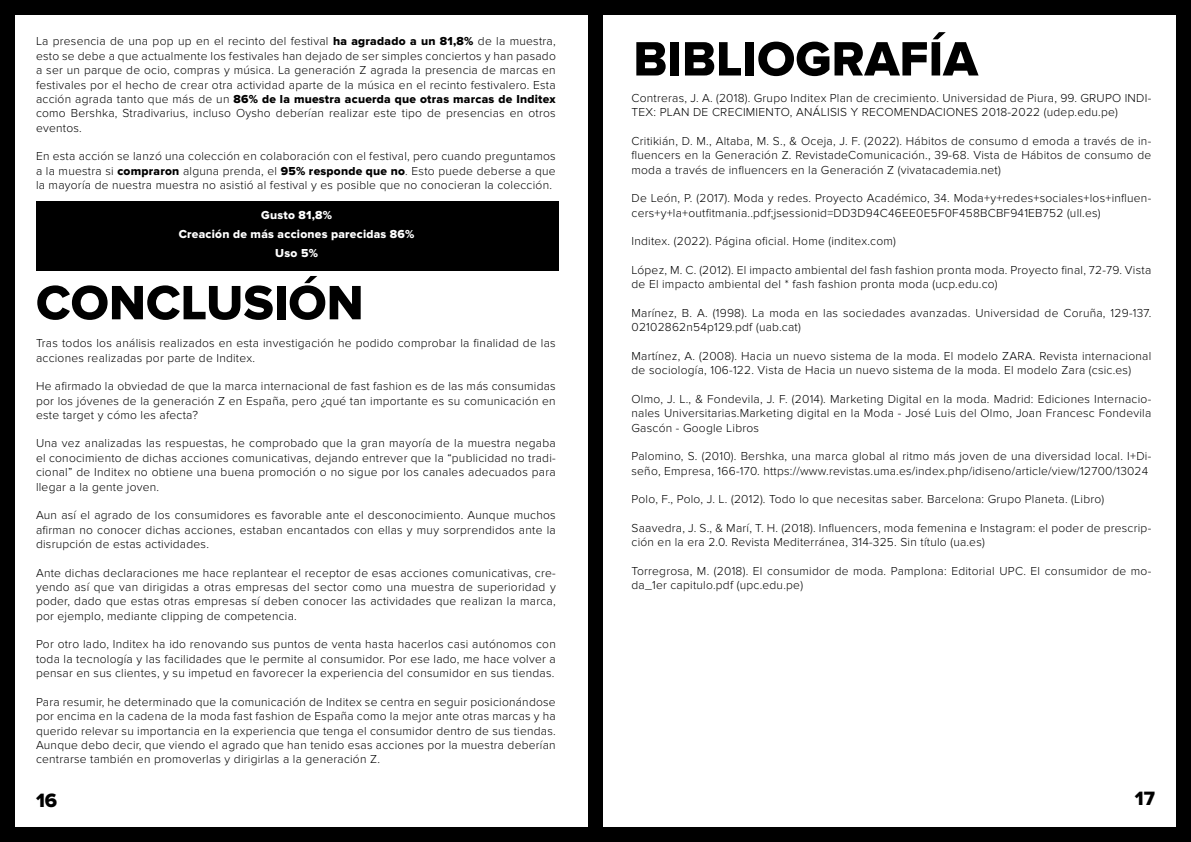
<style>
.page{position:relative;width:1191px;height:842px;background:#fff}
.page>*{position:absolute;margin:0;border:0;box-sizing:border-box;transform-origin:0 0}
.t1{font:50px "Proxima Nova Extrabld";color:#000}
.t2{font:20px "Proxima Nova Extrabld";color:#000}
.t3{font:300 12px/14.4px "Proxima Nova";letter-spacing:.02em;color:#000;text-align:justify}
.t4{font:12px "Proxima Nova Extrabld";letter-spacing:.02em;color:#000}
.t5{font:12px/19.2px "Proxima Nova Extrabld";letter-spacing:.02em;color:#fff;text-align:center}
.s1{font-family:"Proxima Nova Extrabld";font-weight:400}
.s2{font-family:"Proxima Nova";font-weight:300}
</style>
<div class="page">
<div style="left:588px;top:0;width:15px;height:828px;background:#000"></div>
<div style="left:0;top:0;width:1191px;height:842px;border:15px solid #000"></div>
<div style="left:36px;top:202px;width:523px;height:69px;background:#000"></div>
<p class="t3" style="left:36px;top:34px;width:521px">La presencia de una pop up en el recinto del festival <span class="s1">ha agradado a un 81,8%</span> de la muestra, esto se debe a que actualmente los festivales han dejado de ser simples conciertos y han pasado a ser un parque de ocio, compras y música. La generación Z agrada la presencia de marcas en festivales por el hecho de crear otra actividad aparte de la música en el recinto festivalero. Esta</p>
<p class="t4" style="left:36px;top:92px;width:521px"><span class="s2">acción agrada tanto que más de un</span> 86% de la muestra acuerda que otras marcas de Inditex</p>
<p class="t3" style="left:36px;top:106px;width:521px">como Bershka, Stradivarius, incluso Oysho deberían realizar este tipo de presencias en otros eventos.</p>
<p class="t3" style="left:36px;top:149px;width:521px">En esta acción se lanzó una colección en colaboración con el festival, pero cuando preguntamos a la muestra si <span class="s1">compraron</span> alguna prenda, el <span class="s1">95% responde que no</span>. Esto puede deberse a que la mayoría de nuestra muestra no asistió al festival y es posible que no conocieran la colección.</p>
<p class="t5" style="left:179px;top:206px;width:237px">Gusto 81,8%<br>Creación de más acciones parecidas 86%<br>Uso 5%</p>
<h1 class="t1" style="left:36px;top:274px;width:329px">CONCLUSIÓN</h1>
<p class="t3" style="left:36px;top:336px;width:521px">Tras todos los análisis realizados en esta investigación he podido comprobar la finalidad de las acciones realizadas por parte de Inditex.</p>
<p class="t3" style="left:36px;top:379px;width:521px">He afirmado la obviedad de que la marca internacional de fast fashion es de las más consumidas por los jóvenes de la generación Z en España, pero ¿qué tan importante es su comunicación en este target y cómo les afecta?</p>
<p class="t3" style="left:36px;top:436px;width:521px">Una vez analizadas las respuestas, he comprobado que la gran mayoría de la muestra negaba el conocimiento de dichas acciones comunicativas, dejando entrever que la “publicidad no tradi&shy;cional” de Inditex no obtiene una buena promoción o no sigue por los canales adecuados para llegar a la gente joven.</p>
<p class="t3" style="left:36px;top:508px;width:521px">Aun así el agrado de los consumidores es favorable ante el desconocimiento. Aunque muchos afirman no conocer dichas acciones, estaban encantados con ellas y muy sorprendidos ante la disrupción de estas actividades.</p>
<p class="t3" style="left:36px;top:566px;width:521px">Ante dichas declaraciones me hace replantear el receptor de esas acciones comunicativas, cre&shy;yendo así que van dirigidas a otras empresas del sector como una muestra de superioridad y poder, dado que estas otras empresas sí deben conocer las actividades que realizan la marca, por ejemplo, mediante clipping de competencia.</p>
<p class="t3" style="left:36px;top:637px;width:521px">Por otro lado, Inditex ha ido renovando sus puntos de venta hasta hacerlos casi autónomos con toda la tecnología y las facilidades que le permite al consumidor. Por ese lado, me hace volver a pensar en sus clientes, y su impetud en favorecer la experiencia del consumidor en sus tiendas.</p>
<p class="t3" style="left:36px;top:695px;width:521px">Para resumir, he determinado que la comunicación de Inditex se centra en seguir posicionándose por encima en la cadena de la moda fast fashion de España como la mejor ante otras marcas y ha querido relevar su importancia en la experiencia que tenga el consumidor dentro de sus tiendas.<br>Aunque debo decir, que viendo el agrado que han tenido esas acciones por la muestra deberían centrarse también en promoverlas y dirigirlas a la generación Z.</p>
<h1 class="t1" style="left:633px;top:30px;width:346px">BIBLIOGRAFÍA</h1>
<p class="t3" style="left:631px;top:91px;width:521px">Contreras, J. A. (2018). Grupo Inditex Plan de crecimiento. Universidad de Piura, 99. GRUPO INDI-<br>TEX: PLAN DE CRECIMIENTO, ANÁLISIS Y RECOMENDACIONES 2018-2022 (udep.edu.pe)</p>
<p class="t3" style="left:631px;top:134px;width:521px">Critikián, D. M., Altaba, M. S., &amp; Oceja, J. F. (2022). Hábitos de consumo d emoda a través de in&shy;fluencers en la Generación Z. RevistadeComunicación., 39-68. Vista de Hábitos de consumo de moda a través de influencers en la Generación Z (vivatacademia.net)</p>
<p class="t3" style="left:631px;top:191px;width:521px">De León, P. (2017). Moda y redes. Proyecto Académico, 34. Moda+y+redes+sociales+los+influen&shy;cers+y+la+outfitmania..pdf;jsessionid=DD3D94C46EE0E5F0F458BCBF941EB752 (ull.es)</p>
<p class="t3" style="left:631px;top:234px;width:266px">Inditex. (2022). Página oficial. Home (inditex.com)</p>
<p class="t3" style="left:631px;top:263px;width:521px">López, M. C. (2012). El impacto ambiental del fash fashion pronta moda. Proyecto final, 72-79. Vista de El impacto ambiental del * fash fashion pronta moda (ucp.edu.co)</p>
<p class="t3" style="left:631px;top:306px;width:521px">Marínez, B. A. (1998). La moda en las sociedades avanzadas. Universidad de Coruña, 129-137.<br>02102862n54p129.pdf (uab.cat)</p>
<p class="t3" style="left:631px;top:349px;width:521px">Martínez, A. (2008). Hacia un nuevo sistema de la moda. El modelo ZARA. Revista internacional de sociología, 106-122. Vista de Hacia un nuevo sistema de la moda. El modelo Zara (csic.es)</p>
<p class="t3" style="left:631px;top:392px;width:521px">Olmo, J. L., &amp; Fondevila, J. F. (2014). Marketing Digital en la moda. Madrid: Ediciones Internacio&shy;nales Universitarias.Marketing digital en la Moda - José Luis del Olmo, Joan Francesc Fondevila Gascón - Google Libros</p>
<p class="t3" style="left:631px;top:449px;width:521px">Palomino, S. (2010). Bershka, una marca global al ritmo más joven de una diversidad local. I+Di&shy;seño, Empresa, 166-170. https://www.revistas.uma.es/index.php/idiseno/article/view/12700/13024</p>
<p class="t3" style="left:631px;top:492px;width:474px">Polo, F., Polo, J. L. (2012). Todo lo que necesitas saber. Barcelona: Grupo Planeta. (Libro)</p>
<p class="t3" style="left:631px;top:521px;width:521px">Saavedra, J. S., &amp; Marí, T. H. (2018). Influencers, moda femenina e Instagram: el poder de prescrip&shy;ción en la era 2.0. Revista Mediterránea, 314-325. Sin título (ua.es)</p>
<p class="t3" style="left:631px;top:564px;width:521px">Torregrosa, M. (2018). El consumidor de moda. Pamplona: Editorial UPC. El consumidor de mo&shy;da_1er capitulo.pdf (upc.edu.pe)</p>
<h2 class="t2" style="left:36px;top:788px;width:23px">16</h2>
<h2 class="t2" style="left:1134px;top:787px;width:22px">17</h2>
</div>
